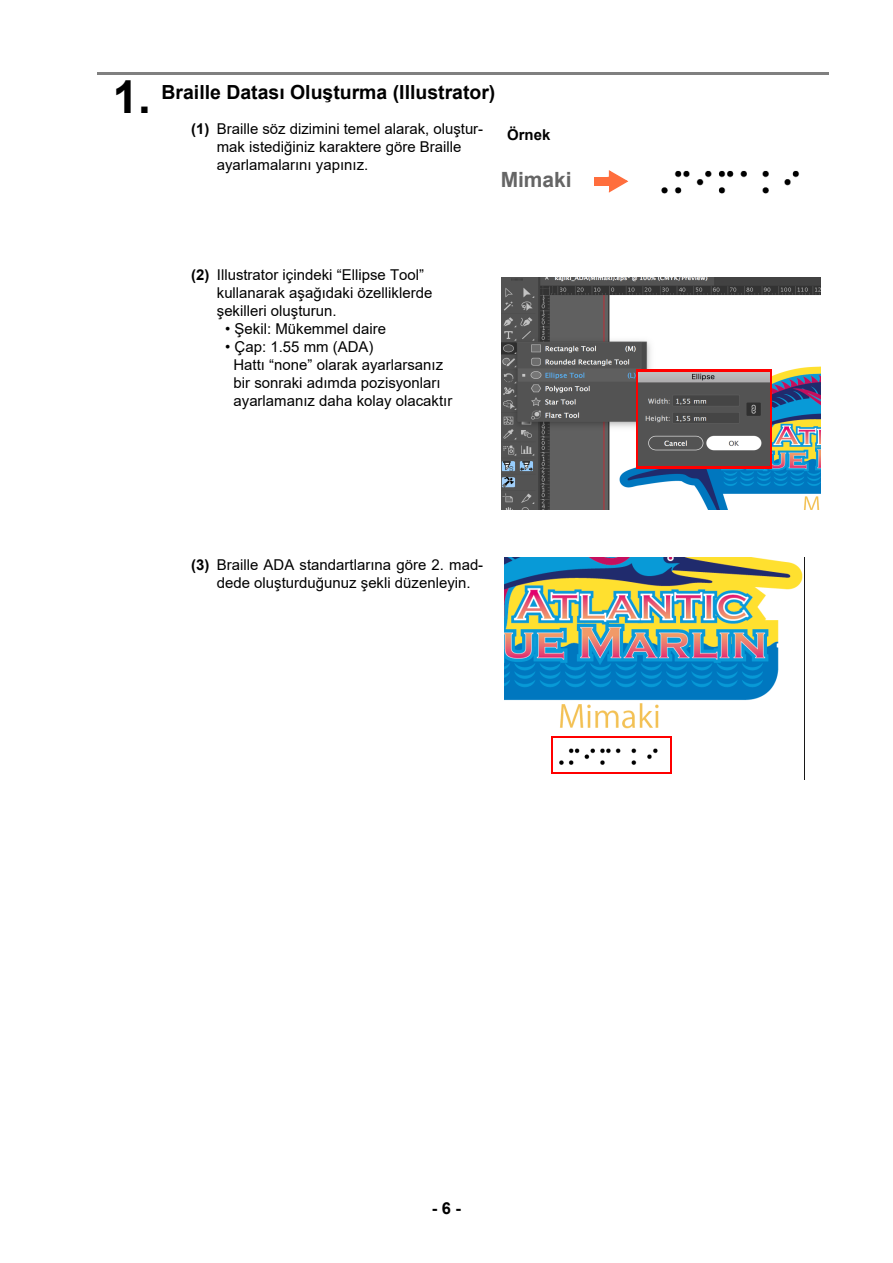
<style>
.page{position:relative;width:893px;height:1263px;background:#fff}
.page>*{position:absolute;margin:0;border:0;box-sizing:border-box;transform-origin:0 0}
.t1{font:700 45.6px "Arial";color:#000}
.t2{font:700 21px "Arial";color:#656565}
.t3{font:700 19.5px "Arial";color:#000}
.t4{font:700 16.5px "Arial";color:#000}
.t5{font:15px/18px "Arial";color:#000}
.t6{font:700 15px "Arial";color:#000}
</style>
<div class="page">
<hr style="left:98px;top:72px;width:731px;height:3px;background:#808080">
<img style="left:661px;top:170px;width:139px;height:24px">
<svg style="left:607px;top:170px;width:21px;height:23px"></svg>
<div style="left:594px;top:177px;width:15px;height:9px;background:#ff6e3d"></div>
<img style="left:502px;top:277px;width:319px;height:233px">
<hr style="left:637px;top:369px;width:134px;height:2px;background:#f00">
<hr style="left:636px;top:369px;width:2px;height:99px;background:#f00">
<hr style="left:770px;top:371px;width:1px;height:97px;background:#f00">
<hr style="left:636px;top:466px;width:135px;height:2px;background:#f00">
<img style="left:504px;top:558px;width:299px;height:207px">
<hr style="left:552px;top:735px;width:120px;height:3px;background:#fff">
<hr style="left:669px;top:736px;width:3px;height:38px;background:#fff">
<hr style="left:550px;top:735px;width:3px;height:38px;background:#fff">
<hr style="left:552px;top:736px;width:119px;height:1px;background:#f00">
<hr style="left:670px;top:737px;width:1px;height:36px;background:#f00">
<hr style="left:551px;top:772px;width:120px;height:1px;background:#f00">
<hr style="left:551px;top:736px;width:1px;height:37px;background:#f00">
<h1 class="t1" style="left:113px;top:65px;width:40px">1.</h1>
<h3 class="t3" style="left:162px;top:78px;width:335px">Braille Datası Oluşturma (Illustrator)</h3>
<p class="t6" style="left:191px;top:118px;width:20px">(1)</p>
<p class="t5" style="left:217px;top:120px;width:268px">Braille söz dizimini temel alarak, oluştur&shy;mak istediğiniz karaktere göre Braille ayarlamalarını yapınız.</p>
<p class="t6" style="left:507px;top:124px;width:45px">Örnek</p>
<h2 class="t2" style="left:501px;top:165px;width:73px">Mimaki</h2>
<p class="t6" style="left:191px;top:264px;width:20px">(2)</p>
<p class="t5" style="left:217px;top:266px;width:217px">Illustrator içindeki “Ellipse Tool” kullanarak aşağıdaki özelliklerde şekilleri oluşturun.</p>
<p class="t5" style="left:225px;top:320px;width:162px">• Şekil: Mükemmel daire</p>
<p class="t5" style="left:233px;top:338px;width:220px;text-indent:-8px">• Çap: 1.55 mm (ADA)<br>Hattı “none” olarak ayarlarsanız bir sonraki adımda pozisyonları ayarlamanız daha kolay olacaktır</p>
<p class="t6" style="left:191px;top:554px;width:20px">(3)</p>
<p class="t5" style="left:217px;top:555px;width:268px">Braille ADA standartlarına göre 2. mad&shy;dede oluşturduğunuz şekli düzenleyin.</p>
<p class="t4" style="left:432px;top:1197px;width:31px">- 6 -</p>
</div>
